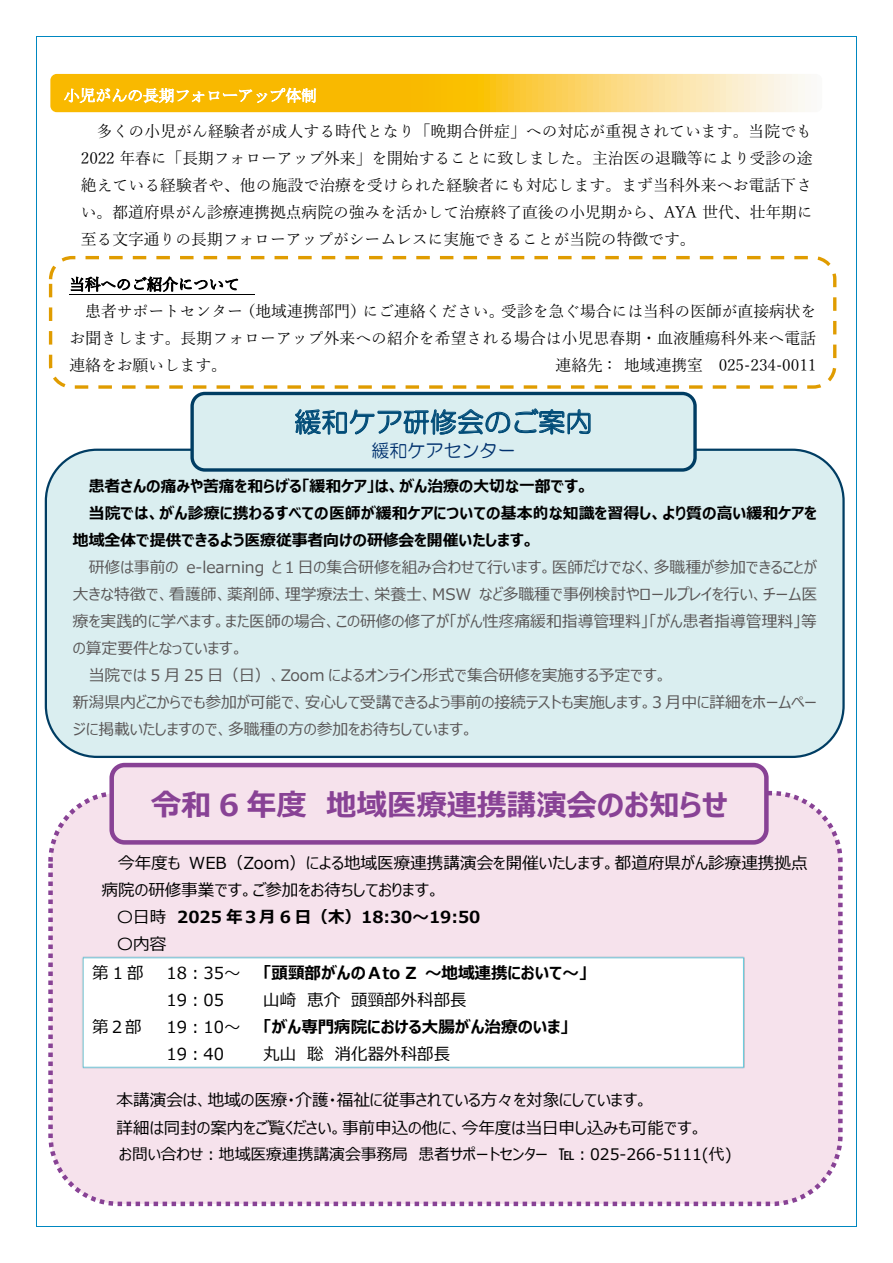
<style>
.page{position:relative;width:893px;height:1263px;background:#fff}
.page>*{position:absolute;margin:0;border:0;box-sizing:border-box;transform-origin:0 0}
.t1{font:700 30px "Meiryo UI";color:#884295}
.t2{font:27px "HG Maru Gothic MPRO";letter-spacing:.005em;color:#004b77}
.t3{font:18px "HG Maru Gothic MPRO";color:#00316e}
.t4{font:16.65px "Meiryo UI";letter-spacing:-.005em;color:#000}
.t5{font:16.5px/27.2px "Meiryo UI";color:#000}
.t6{font:700 16.5px "Meiryo UI";color:#000}
.t7{font:15.9px/27px "Yu Mincho";color:#000;text-align:justify}
.t8{font:15.9px "Meiryo UI";color:#5a5757}
.t9{font:700 15.9px "Meiryo UI";color:#000}
.t10{font:15.9px "Meiryo UI";letter-spacing:-.005em;color:#000}
.t11{font:15.9px "MS Mincho";color:#fff}
.t12{font:15.9px "Yu Mincho";letter-spacing:-.025em;color:#000}
.s1{font-weight:400}
</style>
<div class="page">
<svg style="left:50px;top:74px;width:755px;height:38px;background:#f9c93d"></svg>
<div style="left:49px;top:256px;width:787px;height:133px;border:3px dashed #e09c00;border-radius:22px"></div>
<hr style="left:69px;top:294px;width:186px;height:1px;background:#000">
<div style="left:48px;top:791px;width:795px;height:415px;background:#f6e2ec;border:4px dashed #884295;border-radius:68px"></div>
<div style="left:82px;top:956px;width:663px;height:113px;background:#fff"></div>
<div style="left:109px;top:763px;width:660px;height:82px;background:#f6e2ec;border:4px solid #884295;border-radius:13px"></div>
<div style="left:45px;top:449px;width:800px;height:309px;background:#daeef0;border:2px solid #003d63;border-radius:51px"></div>
<div style="left:190px;top:392px;width:507px;height:80px;background:#daeef0;border:3px solid #003d63;border-radius:13px"></div>
<hr style="left:37px;top:36px;width:819px;height:1px;background:#0087c0">
<hr style="left:36px;top:37px;width:1px;height:1189px;background:#0087c0">
<hr style="left:856px;top:37px;width:1px;height:1189px;background:#0087c0">
<hr style="left:37px;top:1226px;width:819px;height:1px;background:#0087c0">
<p class="t11" style="left:64px;top:87px;width:255px">小児がんの長期フォローアップ体制</p>
<p class="t7" style="left:81px;top:116px;width:733px;text-indent:16px">多くの小児がん経験者が成人する時代となり「晩期合併症」への対応が重視されています。当院でも2022 年春に「長期フォローアップ外来」を開始することに致しました。主治医の退職等により受診の途絶えている経験者や、他の施設で治療を受けられた経験者にも対応します。まず当科外来へお電話下さい。都道府県がん診療連携拠点病院の強みを活かして治療終了直後の小児期から、AYA 世代、壮年期に至る文字通りの長期フォローアップがシームレスに実施できることが当院の特徴です。</p>
<p class="t12" style="left:69px;top:270px;width:172px">当科へのご紹介について</p>
<p class="t7" style="left:85px;top:296px;width:733px">患者サポートセンター（地域連携部門）にご連絡ください。受診を急ぐ場合には当科の医師が直接病状を</p>
<p class="t7" style="left:69px;top:323px;width:748px">お聞きします。長期フォローアップ外来への紹介を希望される場合は小児思春期・血液腫瘍科外来へ電話</p>
<p class="t7" style="left:69px;top:350px;width:159px">連絡をお願いします。</p>
<p class="t7" style="left:556px;top:350px;width:262px">連絡先：地域連携室 025-234-0011</p>
<h2 class="t2" style="left:294px;top:408px;width:300px">緩和ケア研修会のご案内</h2>
<p class="t3" style="left:372px;top:442px;width:145px">緩和ケアセンター</p>
<p class="t9" style="left:89px;top:474px;width:501px">患者さんの痛みや苦痛を和らげる「緩和ケア」は、がん治療の大切な一部です。</p>
<p class="t9" style="left:89px;top:501px;width:730px">当院では、がん診療に携わるすべての医師が緩和ケアについての基本的な知識を習得し、より質の高い緩和ケアを</p>
<p class="t9" style="left:73px;top:528px;width:463px">地域全体で提供できるよう医療従事者向けの研修会を開催いたします。</p>
<p class="t8" style="left:89px;top:556px;width:730px">研修は事前の e-learning と１日の集合研修を組み合わせて行います。医師だけでなく、多職種が参加できることが</p>
<p class="t8" style="left:73px;top:583px;width:746px">大きな特徴で、看護師、薬剤師、理学療法士、栄養士、MSW など多職種で事例検討やロールプレイを行い、チーム医</p>
<p class="t8" style="left:73px;top:610px;width:746px">療を実践的に学べます。また医師の場合、この研修の修了が「がん性疼痛緩和指導管理料」「がん患者指導管理料」等</p>
<p class="t8" style="left:73px;top:637px;width:172px">の算定要件となっています。</p>
<p class="t8" style="left:89px;top:664px;width:580px">当院では 5 月 25 日（日）、Zoom によるオンライン形式で集合研修を実施する予定です。</p>
<p class="t8" style="left:73px;top:691px;width:746px">新潟県内どこからでも参加が可能で、安心して受講できるよう事前の接続テストも実施します。3 月中に詳細をホームペー</p>
<p class="t8" style="left:73px;top:718px;width:402px">ジに掲載いたしますので、多職種の方の参加をお待ちしています。</p>
<h1 class="t1" style="left:151px;top:784px;width:578px">令和 6 年度 地域医療連携講演会のお知らせ</h1>
<p class="t5" style="left:118px;top:850px;width:691px">今年度も WEB（Zoom）による地域医療連携講演会を開催いたします。都道府県がん診療連携拠点</p>
<p class="t5" style="left:102px;top:877px;width:340px">病院の研修事業です。ご参加をお待ちしております。</p>
<p class="t6" style="left:117px;top:906px;width:365px"><span class="s1">〇日時</span> 2025 年３月 6 日（木）18:30～19:50</p>
<p class="t5" style="left:117px;top:932px;width:51px">〇内容</p>
<p class="t5" style="left:92px;top:960px;width:53px">第1部</p>
<p class="t5" style="left:166px;top:960px;width:76px">18：35～<br>19：05</p>
<p class="t6" style="left:263px;top:961px;width:326px">「頭頸部がんのＡto Z ～地域連携において～」</p>
<p class="t5" style="left:263px;top:987px;width:205px">山崎 恵介 頭頸部外科部長</p>
<p class="t5" style="left:92px;top:1014px;width:51px">第２部</p>
<p class="t5" style="left:166px;top:1014px;width:76px">19：10～<br>19：40</p>
<p class="t6" style="left:263px;top:1015px;width:307px">「がん専門病院における大腸がん治療のいま」</p>
<p class="t5" style="left:263px;top:1041px;width:189px">丸山 聡 消化器外科部長</p>
<p class="t4" style="left:117px;top:1088px;width:533px">本講演会は、地域の医療・介護・福祉に従事されている方々を対象にしています。</p>
<p class="t5" style="left:117px;top:1115px;width:587px">詳細は同封の案内をご覧ください。事前申込の他に、今年度は当日申し込みも可能です。</p>
<p class="t10" style="left:119px;top:1143px;width:614px">お問い合わせ：地域医療連携講演会事務局 患者サポートセンター ℡：025-266-5111(代)</p>
</div>
